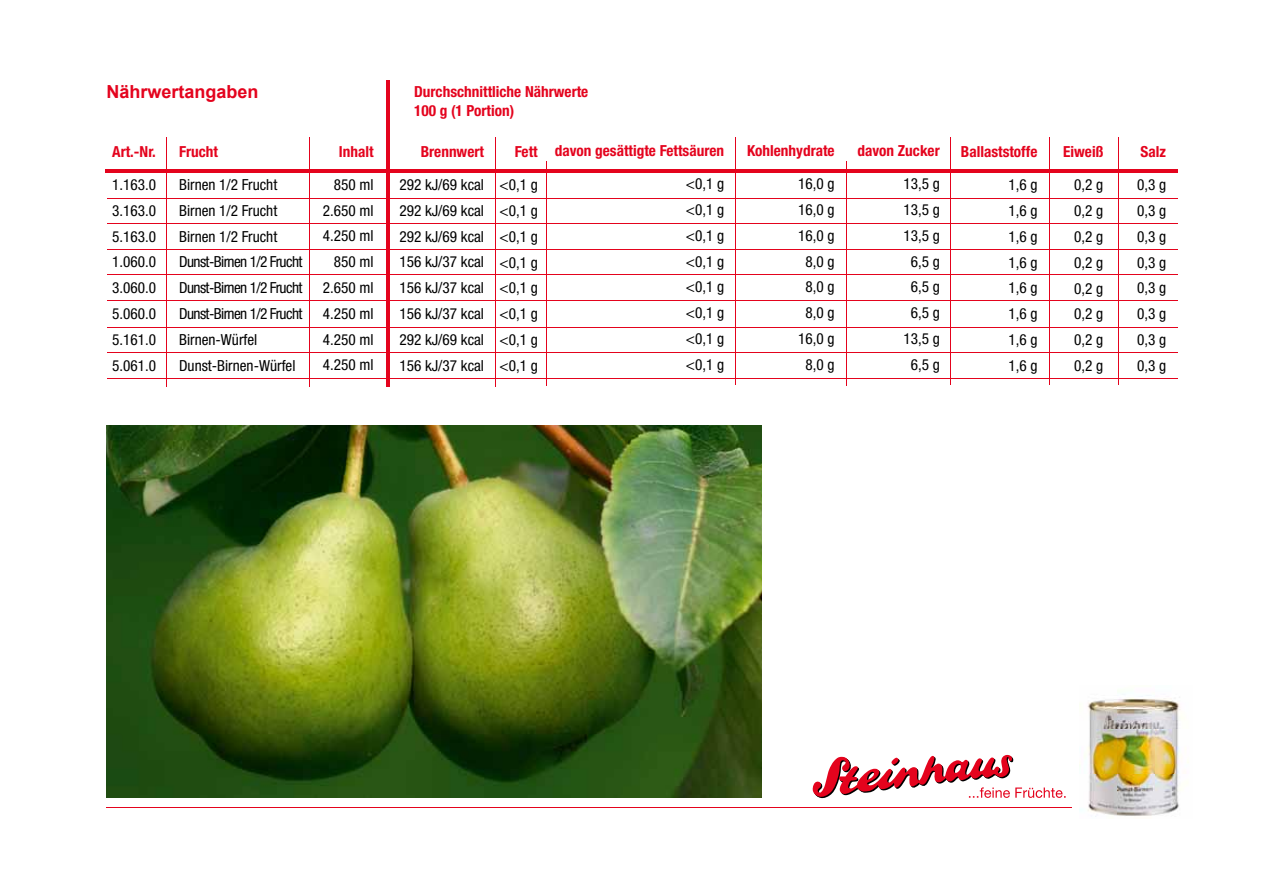
<style>
.page{position:relative;width:1263px;height:893px;background:#fff}
.page>*{position:absolute;margin:0;border:0;box-sizing:border-box;transform-origin:0 0}
.t1{font:700 18px "Arial";color:#e4031d}
.t2{font:condensed 15.3px/25.8px "Helvetica Neue";color:#000;text-align:justify}
.t3{font:700 condensed 15.3px/19.4px "Helvetica Neue";color:#e4031d}
</style>
<div class="page">
<hr style="left:166px;top:137px;width:1px;height:249px;background:#e4031d">
<hr style="left:309px;top:137px;width:1px;height:249px;background:#e4031d">
<hr style="left:495px;top:137px;width:1px;height:249px;background:#e4031d">
<hr style="left:386px;top:81px;width:3px;height:306px;background:#e4031d">
<svg style="left:813px;top:755px;width:253px;height:43px"></svg>
<hr style="left:106px;top:808px;width:965px;height:1px;background:#e4031d">
<img style="left:1079px;top:694px;width:110px;height:123px">
<hr style="left:105px;top:169px;width:1072px;height:3px;background:#e4031d">
<hr style="left:107px;top:199px;width:1071px;height:1px;background:#e4031d">
<hr style="left:107px;top:223px;width:1071px;height:1px;background:#e4031d">
<hr style="left:107px;top:249px;width:1071px;height:1px;background:#e4031d">
<hr style="left:107px;top:274px;width:1071px;height:1px;background:#e4031d">
<hr style="left:107px;top:300px;width:1071px;height:1px;background:#e4031d">
<hr style="left:107px;top:327px;width:1071px;height:1px;background:#e4031d">
<hr style="left:107px;top:378px;width:1071px;height:1px;background:#e4031d">
<hr style="left:107px;top:352px;width:1071px;height:1px;background:#e4031d">
<img style="left:106px;top:425px;width:655px;height:372px">
<hr style="left:546px;top:162px;width:1px;height:224px;background:#e4031d">
<hr style="left:846px;top:162px;width:1px;height:224px;background:#e4031d">
<hr style="left:736px;top:137px;width:1px;height:248px;background:#e4031d">
<hr style="left:950px;top:137px;width:1px;height:248px;background:#e4031d">
<hr style="left:1049px;top:137px;width:1px;height:248px;background:#e4031d">
<hr style="left:1118px;top:137px;width:1px;height:248px;background:#e4031d">
<p class="t1" style="left:106px;top:80px;width:154px">Nährwertangaben</p>
<p class="t3" style="left:112px;top:142px;width:45px">Art.-Nr.</p>
<p class="t2" style="left:112px;top:172px;width:45px">1.163.0<br>3.163.0<br>5.163.0<br>1.060.0<br>3.060.0<br>5.060.0<br>5.161.0<br>5.061.0</p>
<p class="t3" style="left:179px;top:142px;width:40px">Frucht</p>
<p class="t2" style="left:179px;top:171px;width:125px;text-align:left">Birnen 1/2 Frucht<br>Birnen 1/2 Frucht<br>Birnen 1/2 Frucht<br>Dunst-Birnen 1/2 Frucht<br>Dunst-Birnen 1/2 Frucht<br>Dunst-Birnen 1/2 Frucht<br>Birnen-Würfel<br>Dunst-Birnen-Würfel</p>
<p class="t3" style="left:339px;top:142px;width:36px">Inhalt</p>
<p class="t2" style="left:323px;top:171px;width:52px;text-align:right">850 ml<br>2.650 ml<br>4.250 ml<br>850 ml<br>2.650 ml<br>4.250 ml<br>4.250 ml<br>4.250 ml</p>
<p class="t3" style="left:414px;top:81px;width:176px">Durchschnittliche Nährwerte<br>100 g (1 Portion)</p>
<p class="t3" style="left:421px;top:142px;width:65px">Brennwert</p>
<p class="t2" style="left:399px;top:171px;width:86px">292 kJ/69 kcal 292 kJ/69 kcal 292 kJ/69 kcal 156 kJ/37 kcal 156 kJ/37 kcal 156 kJ/37 kcal 292 kJ/69 kcal 156 kJ/37 kcal</p>
<p class="t3" style="left:555px;top:141px;width:171px">davon gesättigte Fettsäuren</p>
<p class="t2" style="left:686px;top:171px;width:40px">&lt;0,1 g &lt;0,1 g &lt;0,1 g &lt;0,1 g &lt;0,1 g &lt;0,1 g &lt;0,1 g &lt;0,1 g</p>
<p class="t3" style="left:515px;top:142px;width:24px">Fett</p>
<p class="t2" style="left:499px;top:172px;width:40px">&lt;0,1 g &lt;0,1 g &lt;0,1 g &lt;0,1 g &lt;0,1 g &lt;0,1 g &lt;0,1 g &lt;0,1 g</p>
<p class="t3" style="left:747px;top:141px;width:89px">Kohlenhydrate</p>
<p class="t2" style="left:798px;top:171px;width:38px;text-align:center">16,0 g<br>16,0 g<br>16,0 g<br>8,0 g<br>8,0 g<br>8,0 g<br>16,0 g<br>8,0 g</p>
<p class="t3" style="left:857px;top:141px;width:84px">davon Zucker</p>
<p class="t2" style="left:903px;top:171px;width:38px;text-align:center">13,5 g<br>13,5 g<br>13,5 g<br>6,5 g<br>6,5 g<br>6,5 g<br>13,5 g<br>6,5 g</p>
<p class="t3" style="left:961px;top:142px;width:78px">Ballaststoffe</p>
<p class="t2" style="left:1008px;top:172px;width:31px">1,6 g 1,6 g 1,6 g 1,6 g 1,6 g 1,6 g 1,6 g 1,6 g</p>
<p class="t3" style="left:1063px;top:142px;width:42px">Eiweiß</p>
<p class="t2" style="left:1074px;top:172px;width:31px">0,2 g 0,2 g 0,2 g 0,2 g 0,2 g 0,2 g 0,2 g 0,2 g</p>
<p class="t3" style="left:1140px;top:142px;width:27px">Salz</p>
<p class="t2" style="left:1137px;top:172px;width:31px">0,3 g 0,3 g 0,3 g 0,3 g 0,3 g 0,3 g 0,3 g 0,3 g</p>
</div>
